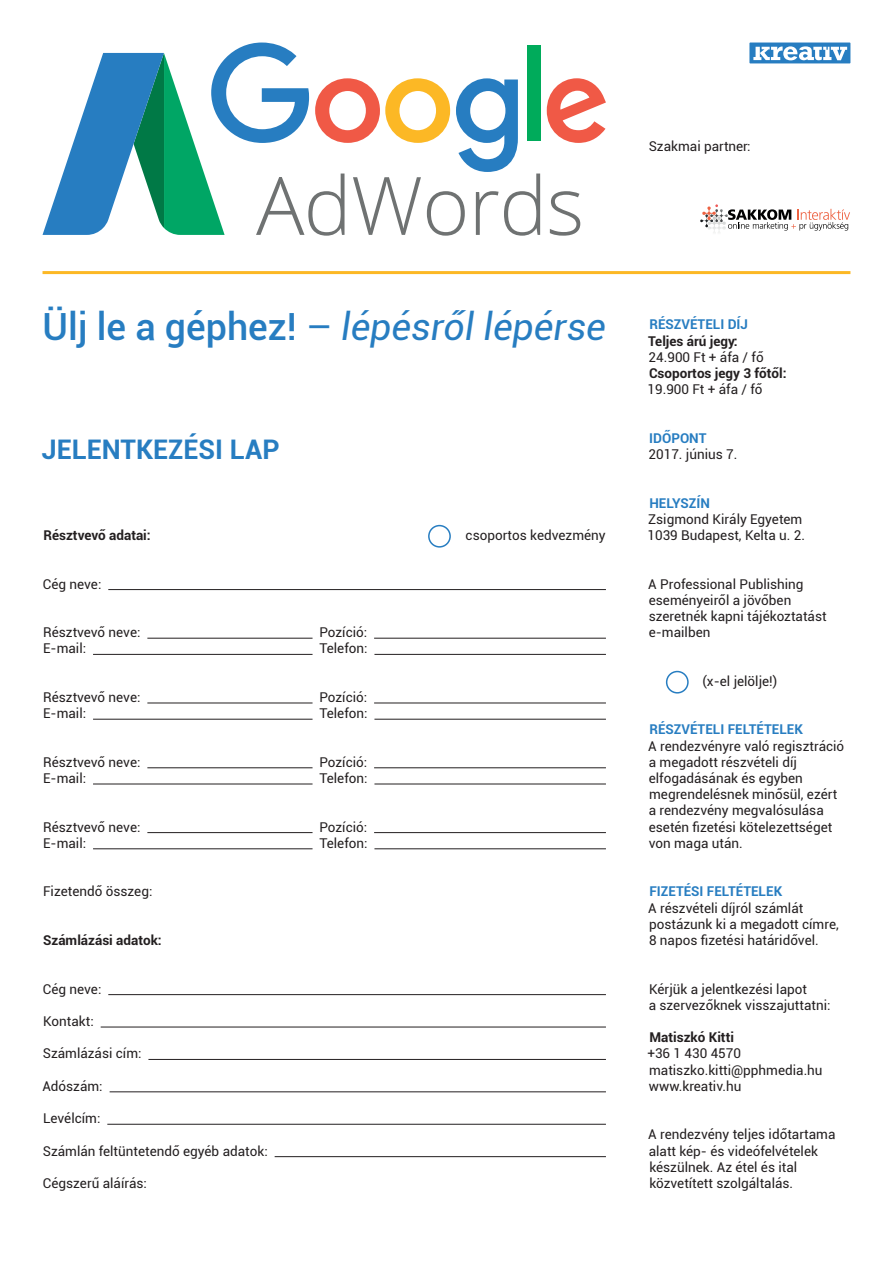
<style>
.page{position:relative;width:893px;height:1263px;background:#fff}
.page>*{position:absolute;margin:0;border:0;box-sizing:border-box;transform-origin:0 0}
.t1{font:italic 37.5px "Roboto";color:#277dc1}
.t2{font:700 27px "Roboto";color:#277dc1}
.kenyer{font:13.5px/16.2px "Roboto";color:#231f20}
.kenyer-2{font:700 13.5px "Roboto";color:#231f20}
.cim{font:700 13.5px "Roboto";color:#277dc1}
.s1{font-weight:500;font-style:normal}
.s2{font-style:normal}
</style>
<div class="page">
<div style="left:749px;top:43px;width:101px;height:20px;background:#277dc1"></div>
<svg style="left:753px;top:46px;width:94px;height:14px"></svg>
<hr style="left:108px;top:589px;width:498px;height:1px;background:#231f20">
<hr style="left:147px;top:638px;width:166px;height:1px;background:#231f20">
<hr style="left:374px;top:638px;width:232px;height:1px;background:#231f20">
<hr style="left:93px;top:654px;width:220px;height:1px;background:#231f20">
<hr style="left:374px;top:654px;width:232px;height:1px;background:#231f20">
<hr style="left:147px;top:703px;width:166px;height:1px;background:#231f20">
<hr style="left:374px;top:703px;width:232px;height:1px;background:#231f20">
<hr style="left:93px;top:719px;width:220px;height:1px;background:#231f20">
<hr style="left:374px;top:719px;width:232px;height:1px;background:#231f20">
<hr style="left:147px;top:767px;width:166px;height:1px;background:#231f20">
<hr style="left:374px;top:767px;width:232px;height:1px;background:#231f20">
<hr style="left:93px;top:784px;width:220px;height:1px;background:#231f20">
<hr style="left:374px;top:784px;width:232px;height:1px;background:#231f20">
<hr style="left:147px;top:832px;width:166px;height:1px;background:#231f20">
<hr style="left:374px;top:832px;width:232px;height:1px;background:#231f20">
<hr style="left:93px;top:848px;width:220px;height:1px;background:#231f20">
<hr style="left:374px;top:848px;width:232px;height:1px;background:#231f20">
<hr style="left:108px;top:994px;width:498px;height:1px;background:#231f20">
<hr style="left:101px;top:1027px;width:505px;height:1px;background:#231f20">
<hr style="left:148px;top:1059px;width:458px;height:1px;background:#231f20">
<hr style="left:110px;top:1091px;width:496px;height:1px;background:#231f20">
<hr style="left:107px;top:1124px;width:499px;height:1px;background:#231f20">
<hr style="left:275px;top:1156px;width:331px;height:1px;background:#231f20">
<div style="left:428px;top:525px;width:23px;height:23px;border:2px solid #277dc1;border-radius:50%"></div>
<div style="left:666px;top:671px;width:23px;height:22px;border:2px solid #277dc1;border-radius:50%"></div>
<svg style="left:547px;top:78px;width:59px;height:65px"></svg>
<svg style="left:43px;top:43px;width:497px;height:193px"></svg>
<svg style="left:550px;top:191px;width:30px;height:45px"></svg>
<hr style="left:43px;top:271px;width:807px;height:3px;background:#fcb825">
<img style="left:707px;top:222px;width:19px;height:11px">
<img style="left:718px;top:209px;width:10px;height:13px">
<svg style="left:700px;top:204px;width:18px;height:23px"></svg>
<svg style="left:728px;top:209px;width:122px;height:22px"></svg>
<p class="kenyer" style="left:649px;top:138px;width:103px">Szakmai partner:</p>
<p class="t1" style="left:43px;top:300px;width:565px"><span class="s1">Ülj le a géphez!</span> <span class="s2">–</span> lépésről lépérse</p>
<p class="t2" style="left:42px;top:430px;width:239px">JELENTKEZÉSI LAP</p>
<p class="kenyer-2" style="left:43px;top:526px;width:109px">Résztvevő adatai:</p>
<p class="kenyer" style="left:466px;top:527px;width:142px">csoportos kedvezmény</p>
<p class="kenyer" style="left:43px;top:575px;width:60px">Cég neve:</p>
<p class="kenyer" style="left:43px;top:624px;width:99px">Résztvevő neve:</p>
<p class="kenyer" style="left:319px;top:624px;width:49px">Pozíció:</p>
<p class="kenyer" style="left:43px;top:640px;width:44px">E-mail:</p>
<p class="kenyer" style="left:319px;top:640px;width:50px">Telefon:</p>
<p class="kenyer" style="left:43px;top:689px;width:99px">Résztvevő neve:</p>
<p class="kenyer" style="left:319px;top:689px;width:49px">Pozíció:</p>
<p class="kenyer" style="left:43px;top:705px;width:44px">E-mail:</p>
<p class="kenyer" style="left:319px;top:705px;width:50px">Telefon:</p>
<p class="kenyer" style="left:43px;top:753px;width:99px">Résztvevő neve:</p>
<p class="kenyer" style="left:319px;top:753px;width:49px">Pozíció:</p>
<p class="kenyer" style="left:43px;top:770px;width:44px">E-mail:</p>
<p class="kenyer" style="left:319px;top:770px;width:50px">Telefon:</p>
<p class="kenyer" style="left:43px;top:818px;width:99px">Résztvevő neve:</p>
<p class="kenyer" style="left:319px;top:818px;width:49px">Pozíció:</p>
<p class="kenyer" style="left:43px;top:834px;width:44px">E-mail:</p>
<p class="kenyer" style="left:319px;top:834px;width:50px">Telefon:</p>
<p class="kenyer" style="left:43px;top:883px;width:111px">Fizetendő összeg:</p>
<p class="kenyer-2" style="left:43px;top:931px;width:120px">Számlázási adatok:</p>
<p class="kenyer" style="left:43px;top:980px;width:60px">Cég neve:</p>
<p class="kenyer" style="left:43px;top:1013px;width:52px">Kontakt:</p>
<p class="kenyer" style="left:43px;top:1045px;width:100px">Számlázási cím:</p>
<p class="kenyer" style="left:42px;top:1077px;width:62px">Adószám:</p>
<p class="kenyer" style="left:43px;top:1110px;width:59px">Levélcím:</p>
<p class="kenyer" style="left:43px;top:1142px;width:226px">Számlán feltüntetendő egyéb adatok:</p>
<p class="kenyer" style="left:43px;top:1175px;width:106px">Cégszerű aláírás:</p>
<p class="cim" style="left:649px;top:315px;width:100px">RÉSZVÉTELI DÍJ</p>
<p class="kenyer-2" style="left:648px;top:331px;width:91px">Teljes árú jegy:</p>
<p class="kenyer" style="left:649px;top:348px;width:117px">24.900 Ft + áfa / fő</p>
<p class="kenyer-2" style="left:649px;top:364px;width:139px">Csoportos jegy 3 főtől:</p>
<p class="kenyer" style="left:647px;top:381px;width:117px">19.900 Ft + áfa / fő</p>
<p class="cim" style="left:649px;top:428px;width:59px">IDŐPONT</p>
<p class="kenyer" style="left:649px;top:446px;width:90px">2017. június 7.</p>
<p class="cim" style="left:649px;top:493px;width:62px">HELYSZÍN</p>
<p class="kenyer" style="left:648px;top:510px;width:156px">Zsigmond Király Egyetem</p>
<p class="kenyer" style="left:647px;top:527px;width:159px">1039 Budapest, Kelta u. 2.</p>
<p class="kenyer" style="left:648px;top:575px;width:180px">A Professional Publishing eseményeiről a jövőben szeretnék kapni tájékoztatást e-mailben</p>
<p class="kenyer" style="left:702px;top:672px;width:76px">(x-el jelölje!)</p>
<p class="cim" style="left:649px;top:720px;width:155px">RÉSZVÉTELI FELTÉTELEK</p>
<p class="kenyer" style="left:648px;top:737px;width:197px">A rendezvényre való regisztráció a megadott részvételi díj elfogadásának és egyben megrendelésnek minősül, ezért</p>
<p class="kenyer" style="left:649px;top:802px;width:185px">a rendezvény megvalósulása esetén fizetési kötelezettséget von maga után.</p>
<p class="cim" style="left:649px;top:882px;width:134px">FIZETÉSI FELTÉTELEK</p>
<p class="kenyer" style="left:648px;top:899px;width:192px">A részvételi díjról számlát postázunk ki a megadott címre,</p>
<p class="kenyer" style="left:649px;top:932px;width:171px">8 napos fizetési határidővel.</p>
<p class="kenyer" style="left:649px;top:980px;width:159px">Kérjük a jelentkezési lapot</p>
<p class="kenyer" style="left:649px;top:996px;width:183px">a szervezőknek visszajuttatni:</p>
<p class="kenyer-2" style="left:649px;top:1028px;width:86px">Matiszkó Kitti</p>
<p class="kenyer" style="left:647px;top:1045px;width:95px">+36 1 430 4570</p>
<p class="kenyer" style="left:649px;top:1061px;width:175px">matiszko.kitti@pphmedia.hu</p>
<p class="kenyer" style="left:649px;top:1077px;width:94px">www.kreativ.hu</p>
<p class="kenyer" style="left:648px;top:1126px;width:189px">A rendezvény teljes időtartama alatt kép- és videófelvételek készülnek. Az étel és ital közvetített szolgáltalás.</p>
</div>
